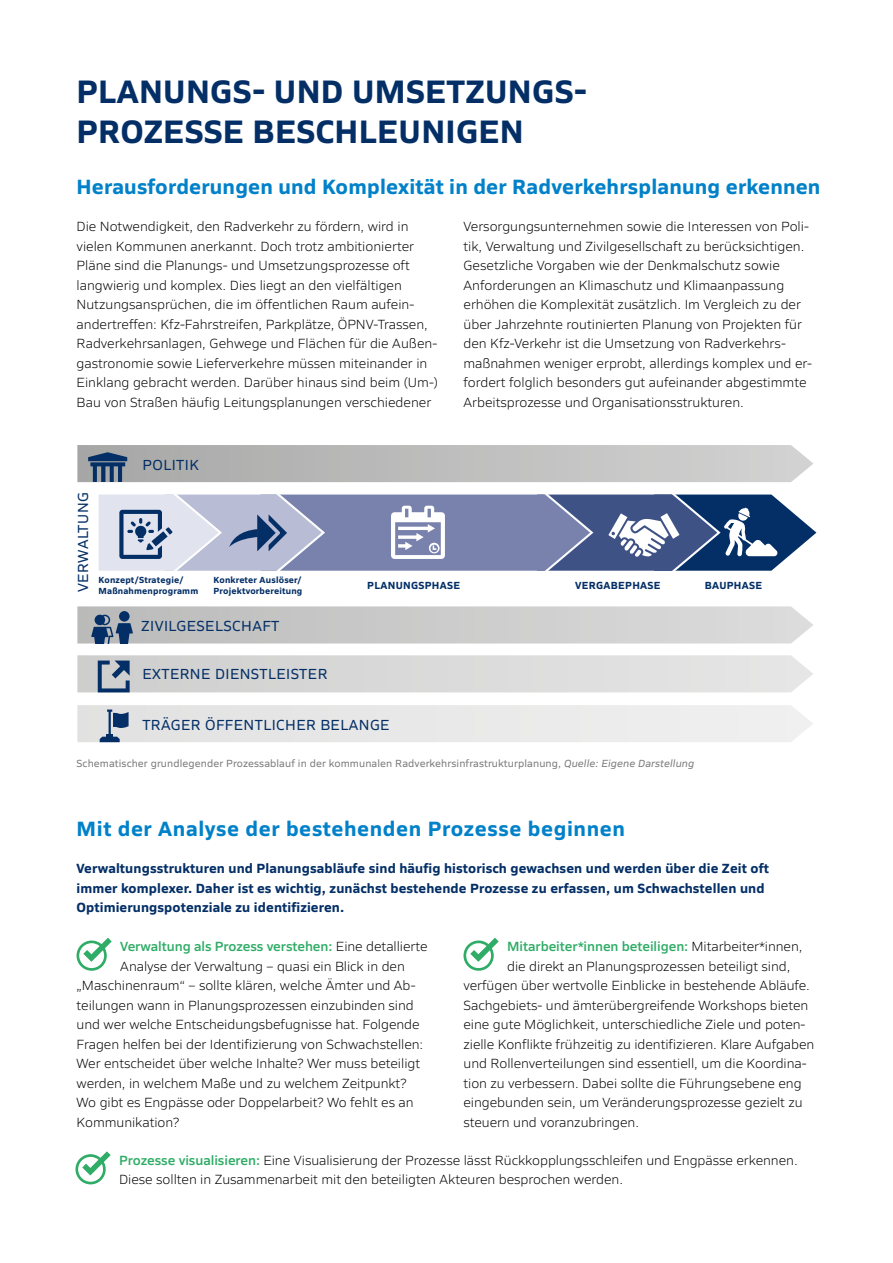
<style>
.page{position:relative;width:893px;height:1263px;background:#fff}
.page>*{position:absolute;margin:0;border:0;box-sizing:border-box;transform-origin:0 0}
.t1{font:700 33px/40.5px "Siro";letter-spacing:.01em;color:#042f66}
.t2{font:700 21px "Siro";letter-spacing:.01em;color:#0081c9}
.t3{font:700 21px "Siro";letter-spacing:.03em;color:#0081c9}
.t4{font:14.85px "Siro";letter-spacing:.03em;color:#042f66}
.t5{font:300 13.5px/19.5px "Siro";color:#000}
.t6{font:700 13.5px/19.5px "Siro";letter-spacing:.01em;color:#042f66}
.t7{font:600 13.5px "Siro";letter-spacing:-.005em;color:#2fac66}
.t8{font:10.5px "Siro";letter-spacing:.01em;color:#7c7b7b}
.t9{font:700 10.5px "Siro";letter-spacing:.03em;color:#042f66}
.t10{font:700 9px/10.5px "Siro";letter-spacing:.02em;color:#042f66}
.s1{font-style:italic}
.s2{font-weight:300;color:#000}
.s3{font-weight:600;color:#2fac66}
</style>
<div class="page">
<svg style="left:77px;top:606px;width:736px;height:38px;background:#c8c9ca"></svg>
<svg style="left:77px;top:445px;width:739px;height:126px"></svg>
<svg style="left:77px;top:655px;width:736px;height:37px;background:#d7d8d8"></svg>
<div style="left:77px;top:705px;width:736px;height:37px;background:#e9e9e9"></div>
<svg style="left:77px;top:938px;width:35px;height:33px"></svg>
<svg style="left:463px;top:938px;width:36px;height:33px"></svg>
<svg style="left:75px;top:1151px;width:36px;height:33px"></svg>
<h1 class="t1" style="left:77px;top:68px;width:512px">PLANUNGS- UND UMSETZUNGS-<br>PROZESSE BESCHLEUNIGEN</h1>
<h2 class="t2" style="left:77px;top:171px;width:745px">Herausforderungen und Komplexität in der Radverkehrsplanung erkennen</h2>
<p class="t5" style="left:77px;top:216px;width:363px">Die Notwendigkeit, den Radverkehr zu fördern, wird in vielen Kommunen anerkannt. Doch trotz ambitionierter Pläne sind die Planungs- und Umsetzungsprozesse oft langwierig und komplex. Dies liegt an den vielfältigen Nutzungsansprüchen, die im öffentlichen Raum aufein&shy;andertreffen: Kfz-Fahrstreifen, Parkplätze, ÖPNV-Trassen, Radverkehrsanlagen, Gehwege und Flächen für die Außen&shy;gastronomie sowie Lieferverkehre müssen miteinander in Einklang gebracht werden. Darüber hinaus sind beim (Um-)<br>Bau von Straßen häufig Leitungsplanungen verschiedener</p>
<p class="t4" style="left:142px;top:454px;width:58px">POLITIK</p>
<p class="t5" style="left:463px;top:216px;width:350px">Versorgungsunternehmen sowie die Interessen von Poli&shy;tik, Verwaltung und Zivilgesellschaft zu berücksichtigen.<br>Gesetzliche Vorgaben wie der Denkmalschutz sowie Anforderungen an Klimaschutz und Klimaanpassung erhöhen die Komplexität zusätzlich. Im Vergleich zu der über Jahrzehnte routinierten Planung von Projekten für den Kfz-Verkehr ist die Umsetzung von Radverkehrs&shy;maßnahmen weniger erprobt, allerdings komplex und er&shy;fordert folglich besonders gut aufeinander abgestimmte Arbeitsprozesse und Organisationsstrukturen.</p>
<p class="t4" style="left:72px;top:592px;width:101px;rotate:-90deg">VERWALTUNG</p>
<p class="t10" style="left:99px;top:574px;width:101px">Konzept/Strategie/<br>Maßnahmenprogramm</p>
<p class="t10" style="left:214px;top:574px;width:90px">Konkreter Auslöser/<br>Projektvorbereitung</p>
<p class="t9" style="left:367px;top:577px;width:94px">PLANUNGSPHASE</p>
<p class="t9" style="left:575px;top:577px;width:87px">VERGABEPHASE</p>
<p class="t9" style="left:705px;top:577px;width:59px">BAUPHASE</p>
<p class="t4" style="left:141px;top:615px;width:140px">ZIVILGESELSCHAFT</p>
<p class="t4" style="left:142px;top:662px;width:186px">EXTERNE DIENSTLEISTER</p>
<p class="t4" style="left:142px;top:714px;width:249px">TRÄGER ÖFFENTLICHER BELANGE</p>
<p class="t8" style="left:77px;top:755px;width:619px">Schematischer grundlegender Prozessablauf in der kommunalen Radverkehrsinfrastrukturplanung, <span class="s1">Quelle: Eigene Darstellung</span></p>
<h2 class="t3" style="left:77px;top:813px;width:550px">Mit der Analyse der bestehenden Prozesse beginnen</h2>
<p class="t6" style="left:77px;top:858px;width:694px">Verwaltungsstrukturen und Planungsabläufe sind häufig historisch gewachsen und werden über die Zeit oft immer komplexer. Daher ist es wichtig, zunächst bestehende Prozesse zu erfassen, um Schwachstellen und<br>Optimierungspotenziale zu identifizieren.</p>
<p class="t7" style="left:120px;top:936px;width:309px">Verwaltung als Prozess verstehen: <span class="s2">Eine detallierte</span></p>
<p class="t5" style="left:120px;top:955px;width:286px">Analyse der Verwaltung – quasi ein Blick in den</p>
<p class="t5" style="left:77px;top:975px;width:340px">„Maschinenraum“ – sollte klären, welche Ämter und Ab-</p>
<p class="t5" style="left:77px;top:994px;width:339px">teilungen wann in Planungsprozessen einzubinden sind</p>
<p class="t5" style="left:77px;top:1014px;width:345px">und wer welche Entscheidungsbefugnisse hat. Folgende</p>
<p class="t5" style="left:77px;top:1033px;width:348px">Fragen helfen bei der Identifizierung von Schwachstellen:</p>
<p class="t5" style="left:77px;top:1053px;width:345px">Wer entscheidet über welche Inhalte? Wer muss beteiligt</p>
<p class="t5" style="left:77px;top:1072px;width:332px">werden, in welchem Maße und zu welchem Zeitpunkt?</p>
<p class="t5" style="left:77px;top:1092px;width:339px">Wo gibt es Engpässe oder Doppelarbeit? Wo fehlt es an</p>
<p class="t5" style="left:77px;top:1111px;width:104px">Kommunikation?</p>
<p class="t7" style="left:507px;top:936px;width:297px">Mitarbeiter*innen beteiligen: <span class="s2">Mitarbeiter*innen,</span></p>
<p class="t5" style="left:507px;top:955px;width:285px">die direkt an Planungsprozessen beteiligt sind,</p>
<p class="t5" style="left:463px;top:975px;width:348px">verfügen über wertvolle Einblicke in bestehende Abläufe.</p>
<p class="t5" style="left:463px;top:994px;width:346px">Sachgebiets- und ämterübergreifende Workshops bieten</p>
<p class="t5" style="left:463px;top:1014px;width:344px">eine gute Möglichkeit, unterschiedliche Ziele und poten-</p>
<p class="t5" style="left:463px;top:1033px;width:352px">zielle Konflikte frühzeitig zu identifizieren. Klare Aufgaben</p>
<p class="t5" style="left:463px;top:1053px;width:345px">und Rollenverteilungen sind essentiell, um die Koordina-</p>
<p class="t5" style="left:463px;top:1072px;width:340px">tion zu verbessern. Dabei sollte die Führungsebene eng</p>
<p class="t5" style="left:463px;top:1092px;width:341px">eingebunden sein, um Veränderungsprozesse gezielt zu</p>
<p class="t5" style="left:463px;top:1111px;width:177px">steuern und voranzubringen.</p>
<p class="t5" style="left:119px;top:1149px;width:680px"><span class="s3">Prozesse visualisieren:</span> Eine Visualisierung der Prozesse lässt Rückkopplungsschleifen und Engpässe erkennen.<br>Diese sollten in Zusammenarbeit mit den beteiligten Akteuren besprochen werden.</p>
</div>
